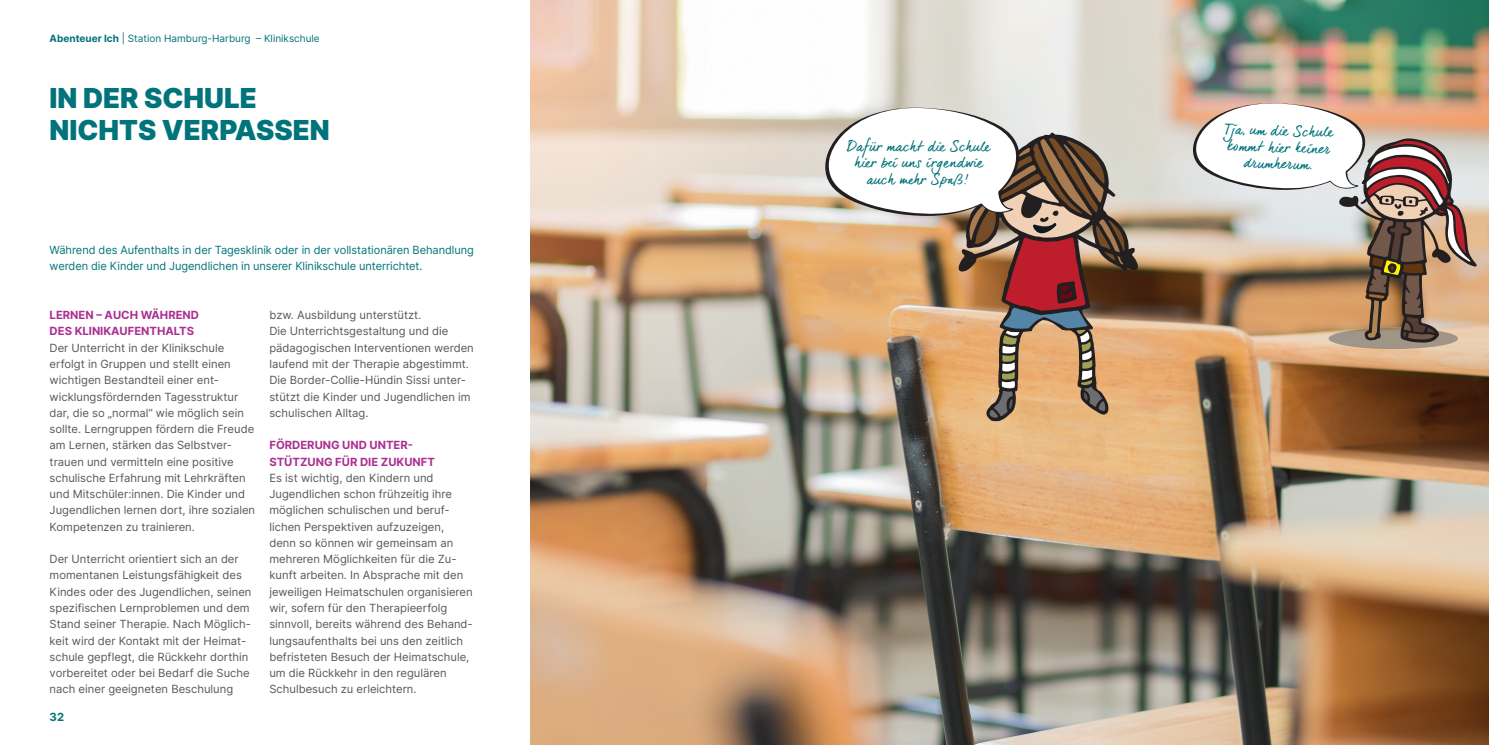
<style>
.page{position:relative;width:1489px;height:745px;background:#fff}
.page>*{position:absolute;margin:0;border:0;box-sizing:border-box;transform-origin:0 0}
.Kapitelheadline__Pet{font:900 27.5px/32.5px "Inter";color:#00747a}
.Subline_Groß__Beide{font:13.75px/16.5px "dear Joe 6";color:#00747a;text-align:center}
.Fließtext{font:11.25px/16.2px "Inter";color:#57585a}
.Subheadline__Petrol{font:11.25px/16.2px "Inter";letter-spacing:-.005em;color:#00747a}
.Subline_klein{font:700 11.25px/16.2px "Inter";color:#ab2e92}
.t1{font:700 11.25px "Inter";color:#00747a}
.Kapitelindex{font:10px "Inter";color:#00747a}
.s1{font-weight:700}
</style>
<div class="page">
<img style="left:530px;top:0;width:958px;height:744px">
<div style="left:1328px;top:328px;width:129px;height:21px;background:#a19587;border-radius:50%"></div>
<img style="left:823px;top:107px;width:314px;height:314px">
<img style="left:1191px;top:102px;width:285px;height:240px">
<p class="Kapitelindex" style="left:50px;top:31px;width:272px"><span class="s1">Abenteuer Ich</span> | Station Hamburg-Harburg – Klinikschule</p>
<p class="Kapitelheadline__Pet" style="left:50px;top:81px;width:281px">IN DER SCHULE<br>NICHTS VERPASSEN</p>
<p class="Subheadline__Petrol" style="left:50px;top:241px;width:426px">Während des Aufenthalts in der Tagesklinik oder in der vollstationären Behandlung werden die Kinder und Jugendlichen in unserer Klinikschule unterrichtet.</p>
<p class="Subline_klein" style="left:50px;top:306px;width:151px">LERNEN – AUCH WÄHREND<br>DES KLINIKAUFENTHALTS</p>
<p class="Fließtext" style="left:50px;top:339px;width:207px">Der Unterricht in der Klinikschule erfolgt in Gruppen und stellt einen wichtigen Bestandteil einer ent&shy;wicklungsfördernden Tagesstruktur dar, die so „normal“ wie möglich sein sollte. Lerngruppen fördern die Freude am Lernen, stärken das Selbstver&shy;trauen und vermitteln eine positive schulische Erfahrung mit Lehrkräften und Mitschüler:innen. Die Kinder und Jugendlichen lernen dort, ihre sozialen Kompetenzen zu trainieren.</p>
<p class="Fließtext" style="left:50px;top:550px;width:203px">Der Unterricht orientiert sich an der momentanen Leistungsfähigkeit des Kindes oder des Jugendlichen, seinen spezifischen Lernproblemen und dem Stand seiner Therapie. Nach Möglich&shy;keit wird der Kontakt mit der Heimat&shy;schule gepflegt, die Rückkehr dorthin vorbereitet oder bei Bedarf die Suche nach einer geeigneten Beschulung</p>
<p class="Fließtext" style="left:269px;top:306px;width:206px">bzw. Ausbildung unterstützt.<br>Die Unterrichtsgestaltung und die pädagogischen Interventionen werden laufend mit der Therapie abgestimmt.<br>Die Border-Collie--Hündin Sissi unter&shy;stützt die Kinder und Jugendlichen im schulischen Alltag.</p>
<p class="Subline_klein" style="left:269px;top:436px;width:167px">FÖRDERUNG UND UNTER-<br>STÜTZUNG FÜR DIE ZUKUNFT</p>
<p class="Fließtext" style="left:269px;top:469px;width:205px">Es ist wichtig, den Kindern und Jugendlichen schon frühzeitig ihre möglichen schulischen und beruf&shy;lichen Perspektiven aufzuzeigen, denn so können wir gemeinsam an mehreren Möglichkeiten für die Zu&shy;kunft arbeiten. In Absprache mit den jeweiligen Heimatschulen organisieren wir, sofern für den Therapieerfolg sinnvoll, bereits während des Behand&shy;lungsaufenthalts bei uns den zeitlich befristeten Besuch der Heimatschule, um die Rückkehr in den regulären Schulbesuch zu erleichtern.</p>
<p class="t1" style="left:50px;top:708px;width:16px">32</p>
<p class="Subline_Groß__Beide" style="left:846px;top:138px;width:146px">Dafür macht die Schule</p>
<p class="Subline_Groß__Beide" style="left:854px;top:154px;width:130px">hier bei uns irgendwie</p>
<p class="Subline_Groß__Beide" style="left:866px;top:171px;width:103px">auch mehr Spaß!</p>
<p class="Subline_Groß__Beide" style="left:1225px;top:120px;width:106px;rotate:2deg">Tja, um die Schule</p>
<p class="Subline_Groß__Beide" style="left:1227px;top:137px;width:99px;rotate:2deg">ko mmt hie r ke iner dr umher um.</p>
</div>
